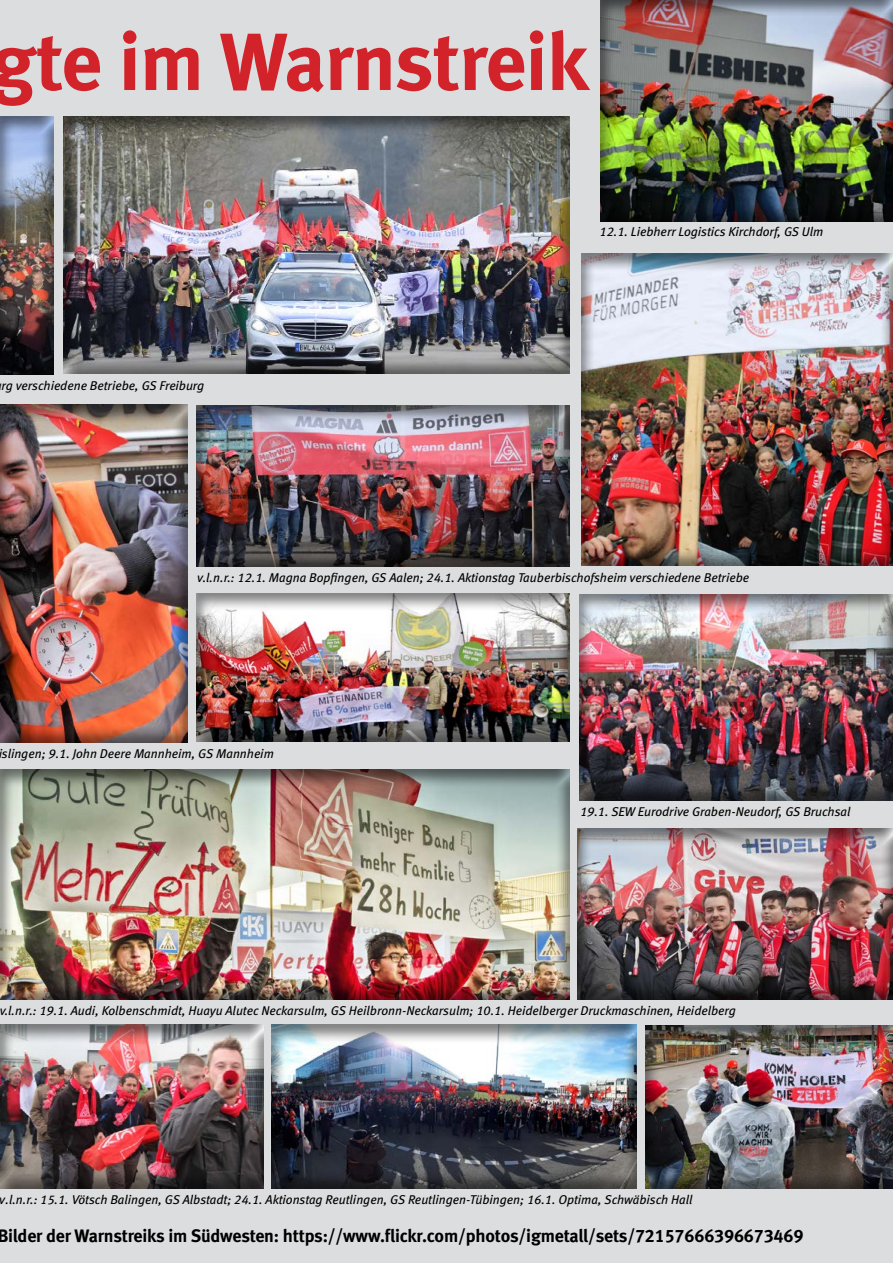
<style>
.page{position:relative;width:893px;height:1263px;background:#dcddde}
.page>*{position:absolute;margin:0;border:0;box-sizing:border-box;transform-origin:0 0}
.t1{font:81px "Meta Bold LF";letter-spacing:-.01em;color:#d2232a}
.t2{font:18px "Meta Bold LF";letter-spacing:-.01em;color:#000}
.t3{font:italic 12.75px "Meta Book LF";color:#000}
</style>
<div class="page">
<div style="left:0;top:756px;width:583px;height:245px;background:#000;opacity:.5"></div>
<div style="left:588px;top:0;width:305px;height:223px;background:#000;opacity:.5"></div>
<div style="left:0;top:392px;width:201px;height:351px;background:#000;opacity:.5"></div>
<div style="left:0;top:1012px;width:276px;height:177px;background:#000;opacity:.5"></div>
<div style="left:0;top:104px;width:69px;height:271px;background:#000;opacity:.5"></div>
<div style="left:567px;top:581px;width:326px;height:220px;background:#000;opacity:.5"></div>
<div style="left:565px;top:816px;width:328px;height:184px;background:#000;opacity:.5"></div>
<div style="left:632px;top:1013px;width:261px;height:175px;background:#000;opacity:.5"></div>
<div style="left:569px;top:240px;width:324px;height:327px;background:#000;opacity:.5"></div>
<div style="left:256px;top:1013px;width:393px;height:175px;background:#000;opacity:.5"></div>
<div style="left:183px;top:394px;width:401px;height:174px;background:#000;opacity:.5"></div>
<div style="left:51px;top:104px;width:533px;height:270px;background:#000;opacity:.5"></div>
<div style="left:184px;top:581px;width:400px;height:160px;background:#000;opacity:.5"></div>
<h1 class="t1" style="left:-9px;top:11px;width:599px">gte im Warnstreik</h1>
<p class="t3" style="left:600px;top:224px;width:225px">12.1. Liebherr Logistics Kirchdorf, GS Ulm</p>
<p class="t3" style="left:2px;top:377px;width:204px">rg verschiedene Betriebe, GS Freiburg</p>
<p class="t3" style="left:197px;top:570px;width:553px">v.l.n.r.: 12.1. Magna Bopfingen, GS Aalen; 24.1. Aktionstag Tauberbischofsheim verschiedene Betriebe</p>
<p class="t3" style="left:-1px;top:746px;width:277px">islingen; 9.1. John Deere Mannheim, GS Mannheim</p>
<p class="t3" style="left:580px;top:804px;width:272px">19.1. SEW Eurodrive Graben-Neudorf, GS Bruchsal</p>
<p class="t3" style="left:-1px;top:1002px;width:738px">v.l.n.r.: 19.1. Audi, Kolbenschmidt, Huayu Alutec Neckarsulm, GS Heilbronn-Neckarsulm; 10.1. Heidelberger Druckmaschinen, Heidelberg</p>
<p class="t3" style="left:0;top:1191px;width:694px">v.l.n.r.: 15.1. Vötsch Balingen, GS Albstadt; 24.1. Aktionstag Reutlingen, GS Reutlingen-Tübingen; 16.1. Optima, Schwäbisch Hall</p>
<h2 class="t2" style="left:-2px;top:1224px;width:807px">Bilder der Warnstreiks im Südwesten: https://www.flickr.com/photos/igmetall/sets/72157666396673469</h2>
</div>
